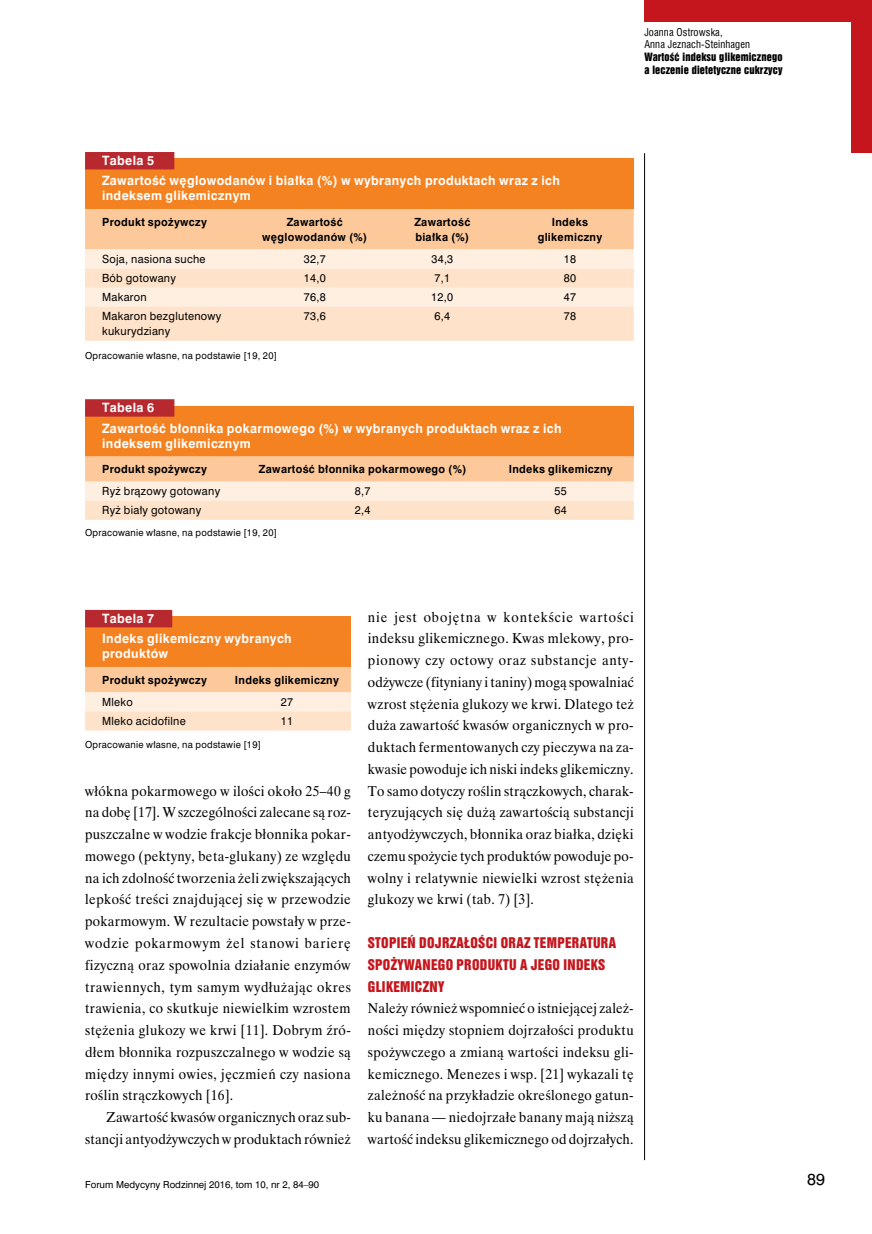
<style>
.page{position:relative;width:872px;height:1234px;background:#fff}
.page>*{position:absolute;margin:0;border:0;box-sizing:border-box;transform-origin:0 0}
.t1{font:15px "Swis 721 PL";color:#000}
.t2{font:14.25px/21.8px "Time Ibis EE";letter-spacing:.015em;color:#000;text-align:justify;scale:.95 1}
.t3{font:13.5px/21.8px "Swis 921 EU";letter-spacing:.025em;color:#c4161c}
.t4{font:700 12px/20.4px "Swis 721 PL";letter-spacing:.03em;color:#fff}
.t5{font:700 10.5px/15px "Swis 721 PL";letter-spacing:.03em;color:#000;text-align:center}
.t6{font:10.5px/15px "Swis 721 PL";letter-spacing:.03em;color:#000}
.t7{font:10.5px/12.8px "Swis 921 EU";letter-spacing:.01em;color:#000}
.t8{font:10.5px/12.8px "Swis 721 Cn EU";letter-spacing:.01em;color:#000}
.t9{font:9px "Swis 721 PL";letter-spacing:.03em;color:#000}
.t10{font:9px "Swis 721 PL";color:#000}
</style>
<div class="page">
<hr style="left:644px;top:153px;width:1px;height:1006px;background:#000">
<div style="left:644px;top:0;width:228px;height:21px;background:#c4161c"></div>
<div style="left:850px;top:0;width:22px;height:153px;background:#c4161c"></div>
<div style="left:85px;top:406px;width:549px;height:50px;background:#f58220"></div>
<svg style="left:85px;top:456px;width:549px;height:63px;background:#fddbbd"></svg>
<div style="left:85px;top:399px;width:89px;height:17px;background:#b8292f"></div>
<div style="left:85px;top:616px;width:266px;height:50px;background:#f58220"></div>
<svg style="left:85px;top:666px;width:266px;height:64px;background:#fddabb"></svg>
<div style="left:85px;top:609px;width:87px;height:18px;background:#b8292f"></div>
<div style="left:85px;top:159px;width:549px;height:50px;background:#f58220"></div>
<svg style="left:85px;top:209px;width:549px;height:132px;background:#fddec2"></svg>
<div style="left:85px;top:152px;width:89px;height:17px;background:#b8292f"></div>
<p class="t8" style="left:644px;top:25px;width:107px">Joanna Ostrowska,<br>Anna Jeznach-Steinhagen</p>
<p class="t7" style="left:644px;top:51px;width:140px">Wartość indeksu glikemicznego a leczenie dietetyczne cukrzycy</p>
<p class="t4" style="left:102px;top:150px;width:459px">Tabela 5<br>Zawartość węglowodanów i białka (%) w wybranych produktach wraz z ich</p>
<p class="t4" style="left:102px;top:185px;width:150px">indeksem glikemicznym</p>
<p class="t5" style="left:102px;top:214px;width:106px">Produkt spożywczy</p>
<p class="t5" style="left:262px;top:214px;width:106px">Zawartość węglowodanów (%)</p>
<p class="t5" style="left:414px;top:214px;width:57px;text-align:left">Zawartość białka (%)</p>
<p class="t5" style="left:537px;top:214px;width:66px">Indeks glikemiczny</p>
<p class="t6" style="left:102px;top:251px;width:105px">Soja, nasiona suche</p>
<p class="t6" style="left:304px;top:251px;width:23px">32,7</p>
<p class="t6" style="left:431px;top:251px;width:23px">34,3</p>
<p class="t6" style="left:564px;top:251px;width:14px">18</p>
<p class="t6" style="left:102px;top:270px;width:75px">Bób gotowany</p>
<p class="t6" style="left:304px;top:270px;width:23px">14,0</p>
<p class="t6" style="left:434px;top:270px;width:17px">7,1</p>
<p class="t6" style="left:564px;top:270px;width:14px">80</p>
<p class="t6" style="left:102px;top:289px;width:46px">Makaron</p>
<p class="t6" style="left:304px;top:289px;width:23px">76,8</p>
<p class="t6" style="left:431px;top:289px;width:23px">12,0</p>
<p class="t6" style="left:564px;top:289px;width:14px">47</p>
<p class="t6" style="left:102px;top:308px;width:121px">Makaron bezglutenowy kukurydziany</p>
<p class="t6" style="left:304px;top:308px;width:23px">73,6</p>
<p class="t6" style="left:434px;top:308px;width:17px">6,4</p>
<p class="t6" style="left:564px;top:308px;width:14px">78</p>
<p class="t9" style="left:85px;top:349px;width:194px">Opracowanie własne, na podstawie [19, 20]</p>
<p class="t4" style="left:102px;top:397px;width:461px">Tabela 6<br>Zawartość błonnika pokarmowego (%) w wybranych produktach wraz z ich</p>
<p class="t4" style="left:102px;top:432px;width:150px">indeksem glikemicznym</p>
<p class="t5" style="left:102px;top:461px;width:106px">Produkt spożywczy</p>
<p class="t5" style="left:259px;top:461px;width:209px">Zawartość błonnika pokarmowego (%)</p>
<p class="t5" style="left:509px;top:461px;width:106px">Indeks glikemiczny</p>
<p class="t6" style="left:102px;top:483px;width:120px">Ryż brązowy gotowany</p>
<p class="t6" style="left:355px;top:483px;width:17px">8,7</p>
<p class="t6" style="left:554px;top:483px;width:14px">55</p>
<p class="t6" style="left:102px;top:502px;width:101px">Ryż biały gotowany</p>
<p class="t6" style="left:355px;top:502px;width:17px">2,4</p>
<p class="t6" style="left:554px;top:502px;width:14px">64</p>
<p class="t9" style="left:85px;top:526px;width:194px">Opracowanie własne, na podstawie [19, 20]</p>
<p class="t4" style="left:102px;top:608px;width:191px">Tabela 7<br>Indeks glikemiczny wybranych</p>
<p class="t4" style="left:102px;top:643px;width:68px">produktów</p>
<p class="t5" style="left:102px;top:672px;width:106px">Produkt spożywczy</p>
<p class="t5" style="left:235px;top:672px;width:106px">Indeks glikemiczny</p>
<p class="t6" style="left:102px;top:694px;width:32px">Mleko</p>
<p class="t6" style="left:281px;top:694px;width:14px">27</p>
<p class="t6" style="left:102px;top:713px;width:85px">Mleko acidofilne</p>
<p class="t6" style="left:281px;top:713px;width:14px">11</p>
<p class="t9" style="left:85px;top:738px;width:178px">Opracowanie własne, na podstawie [19]</p>
<p class="t2" style="left:85px;top:779px;width:281px">włókna pokarmowego w ilości około 25–40 g na dobę [17]. W szczególności zalecane są roz&shy;puszczalne w wodzie frakcje błonnika pokar&shy;mowego (pektyny, beta-glukany) ze względu na ich zdolność tworzenia żeli zwiększających lepkość treści znajdującej się w przewodzie pokarmowym. W rezultacie powstały w prze&shy;wodzie pokarmowym żel stanowi barierę fizyczną oraz spowolnia działanie enzymów trawiennych, tym samym wydłużając okres trawienia, co skutkuje niewielkim wzrostem stężenia glukozy we krwi [11]. Dobrym źró&shy;dłem błonnika rozpuszczalnego w wodzie są między innymi owies, jęczmień czy nasiona roślin strączkowych [16].</p>
<p class="t2" style="left:85px;top:1105px;width:281px;text-align:right">Zawartość kwasów organicznych oraz sub&shy;stancji antyodżywczych w produktach również</p>
<p class="t2" style="left:368px;top:605px;width:281px">nie jest obojętna w kontekście wartości indeksu glikemicznego. Kwas mlekowy, pro&shy;pionowy czy octowy oraz substancje anty&shy;odżywcze (fityniany i taniny) mogą spowalniać wzrost stężenia glukozy we krwi. Dlatego też duża zawartość kwasów organicznych w pro&shy;duktach fermentowanych czy pieczywa na za&shy;kwasie powoduje ich niski indeks glikemiczny.<br>To samo dotyczy roślin strączkowych, charak&shy;teryzujących się dużą zawartością substancji antyodżywczych, błonnika oraz białka, dzięki czemu spożycie tych produktów powoduje po&shy;wolny i relatywnie niewielki wzrost stężenia glukozy we krwi (tab. 7) [3].</p>
<p class="t3" style="left:368px;top:931px;width:250px">STOPIEŃ DOJRZAŁOŚCI ORAZ TEMPERATURA<br>SPOŻYWANEGO PRODUKTU A JEGO INDEKS<br>GLIKEMICZNY</p>
<p class="t2" style="left:368px;top:997px;width:281px">Należy również wspomnieć o istniejącej zależ&shy;ności między stopniem dojrzałości produktu spożywczego a zmianą wartości indeksu gli&shy;kemicznego. Menezes i wsp. [21] wykazali tę zależność na przykładzie określonego gatun&shy;ku banana — niedojrzałe banany mają niższą wartość indeksu glikemicznego od dojrzałych.</p>
<p class="t10" style="left:85px;top:1178px;width:236px">Forum Medycyny Rodzinnej 2016, tom 10, nr 2, 84–90</p>
<p class="t1" style="left:807px;top:1169px;width:19px">89</p>
</div>
